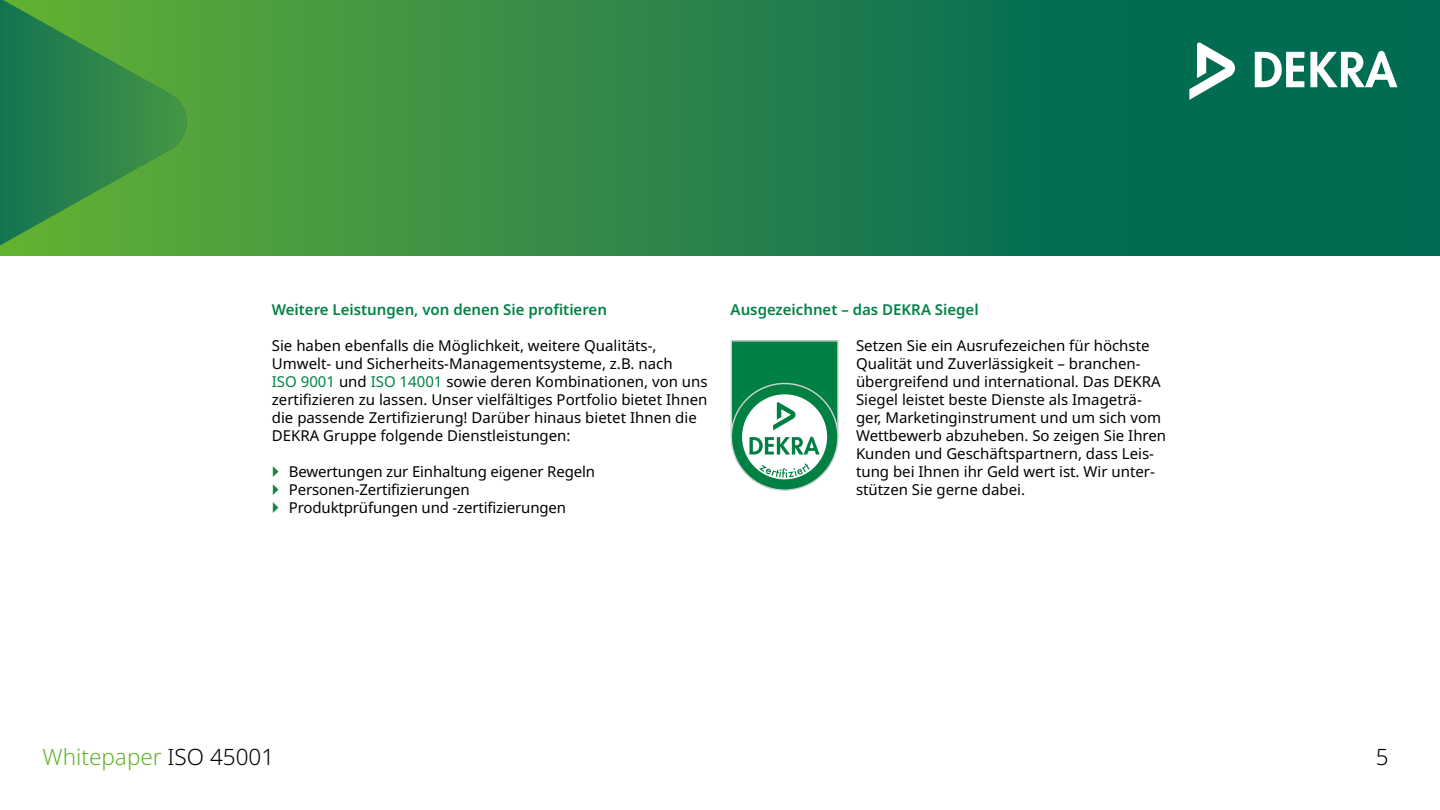
<style>
.page{position:relative;width:1440px;height:810px;background:#fff}
.page>*{position:absolute;margin:0;border:0;box-sizing:border-box;transform-origin:0 0}
.t1{font:300 22.5px "Noto Sans";color:#65b32e}
.t2{font:300 22.5px "Noto Sans";color:#000}
.t3{font:15px/18px "Noto Sans";color:#000}
.t4{font:600 15px "Noto Sans";color:#008246}
.s1{color:#008246}
.s2{color:#000}
</style>
<div class="page">
<svg style="left:192px;top:0;width:1248px;height:255px"></svg>
<svg style="left:0;top:0;width:192px;height:256px"></svg>
<div style="left:731px;top:384px;width:107px;height:106px;background:#008143;border-radius:50%"></div>
<svg style="left:731px;top:340px;width:108px;height:139px"></svg>
<svg style="left:1255px;top:52px;width:49px;height:35px"></svg>
<svg style="left:1310px;top:51px;width:87px;height:36px"></svg>
<svg style="left:1189px;top:42px;width:46px;height:58px"></svg>
<p class="t4" style="left:272px;top:301px;width:337px">Weitere Leistungen, von denen Sie profitieren</p>
<p class="t3" style="left:272px;top:337px;width:437px">Sie haben ebenfalls die Möglichkeit, weitere Qualitäts-, Umwelt- und Sicherheits-Managementsysteme, z.B. nach<br><span class="s1">ISO 9001</span> und <span class="s1">ISO 14001</span> sowie deren Kombinationen, von uns zertifizieren zu lassen. Unser vielfältiges Portfolio bietet Ihnen die passende Zertifizierung! Darüber hinaus bietet Ihnen die DEKRA Gruppe folgende Dienstleistungen:</p>
<p class="t3" style="left:289px;top:463px;width:308px">Bewertungen zur Einhaltung eigener Regeln<br>Personen-Zertifizierungen<br>Produktprüfungen und -zertifizierungen</p>
<p class="t4" style="left:731px;top:301px;width:250px">Ausgezeichnet – das DEKRA Siegel</p>
<p class="t3" style="left:856px;top:337px;width:312px">Setzen Sie ein Ausrufezeichen für höchste Qualität und Zuverlässigkeit – branchen&shy;übergreifend und international. Das DEKRA Siegel leistet beste Dienste als Imageträ&shy;ger, Marketinginstrument und um sich vom Wettbewerb abzuheben. So zeigen Sie Ihren Kunden und Geschäftspartnern, dass Leis&shy;tung bei Ihnen ihr Geld wert ist. Wir unter&shy;stützen Sie gerne dabei.</p>
<h1 class="t1" style="left:43px;top:744px;width:233px">Whitepaper <span class="s2">ISO 45001</span></h1>
<h1 class="t2" style="left:1376px;top:744px;width:14px">5</h1>
</div>
